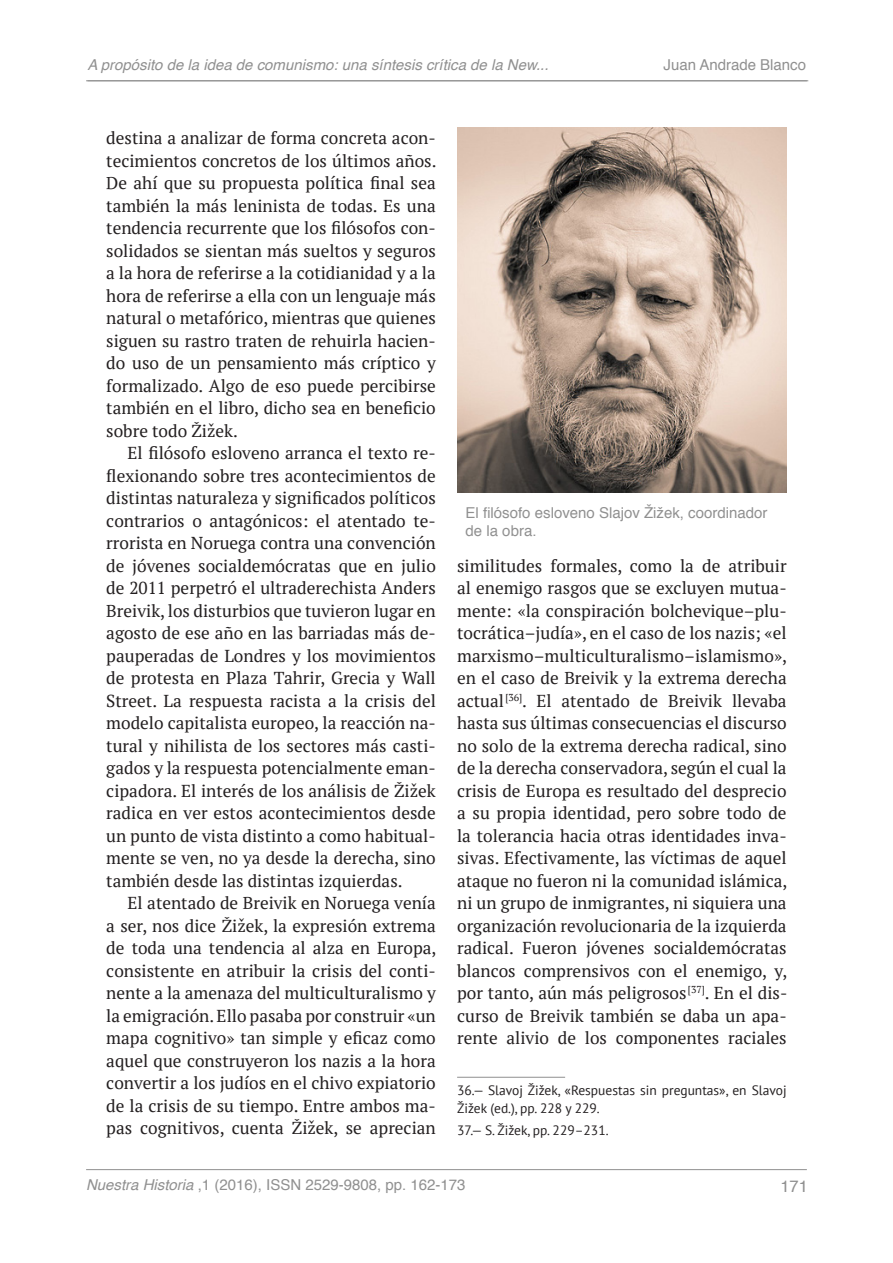
<style>
.page{position:relative;width:893px;height:1263px;background:#fff}
.page>*{position:absolute;margin:0;border:0;box-sizing:border-box;transform-origin:0 0}
.Texto_artículos{font:17.25px/22.5px "PT Serif";color:#231f20;text-align:justify}
.t1{font:16.5px "Helvetica";color:#909090}
.Pies_de_foto{font:15px/18px "Helvetica";color:#909090}
.t2{font:italic 15px "Helvetica";color:#909090}
.Notas_al_pie{font:13.5px/18px "PT Sans";color:#231f20}
.s1{font-style:italic}
</style>
<div class="page">
<hr style="left:86px;top:81px;width:721px;height:1px;background:#909090">
<hr style="left:86px;top:1169px;width:721px;height:1px;background:#909090">
<hr style="left:88px;top:81px;width:720px;height:1px;background:#909090">
<hr style="left:457px;top:1077px;width:108px;height:1px;background:#909090">
<img style="left:457px;top:128px;width:330px;height:364px">
<p class="t2" style="left:88px;top:53px;width:463px">A propósito de la idea de comunismo: una síntesis crítica de la New...</p>
<p class="Pies_de_foto" style="left:663px;top:56px;width:144px">Juan Andrade Blanco</p>
<p class="Texto_artículos" style="left:106px;top:126px;width:332px">destina a analizar de forma concreta acon&shy;tecimientos concretos de los últimos años.<br>De ahí que su propuesta política final sea también la más leninista de todas. Es una tendencia recurrente que los filósofos con&shy;solidados se sientan más sueltos y seguros a la hora de referirse a la cotidianidad y a la hora de referirse a ella con un lenguaje más natural o metafórico, mientras que quienes siguen su rastro traten de rehuirla hacien&shy;do uso de un pensamiento más críptico y formalizado. Algo de eso puede percibirse también en el libro, dicho sea en beneficio sobre todo Žižek.</p>
<p class="Texto_artículos" style="left:106px;top:441px;width:331px;text-indent:21px">El filósofo esloveno arranca el texto re&shy;flexionando sobre tres acontecimientos de distintas naturaleza y significados políticos contrarios o antagónicos: el atentado te&shy;rrorista en Noruega contra una convención de jóvenes socialdemócratas que en julio de 2011 perpetró el ultraderechista Anders Breivik, los disturbios que tuvieron lugar en agosto de ese año en las barriadas más de&shy;pauperadas de Londres y los movimientos de protesta en Plaza Tahrir, Grecia y Wall Street. La respuesta racista a la crisis del modelo capitalista europeo, la reacción na&shy;tural y nihilista de los sectores más casti&shy;gados y la respuesta potencialmente eman&shy;cipadora. El interés de los análisis de Žižek radica en ver estos acontecimientos desde un punto de vista distinto a como habitual&shy;mente se ven, no ya desde la derecha, sino también desde las distintas izquierdas.</p>
<p class="Texto_artículos" style="left:106px;top:891px;width:332px;text-indent:21px">El atentado de Breivik en Noruega venía a ser, nos dice Žižek, la expresión extrema de toda una tendencia al alza en Europa, consistente en atribuir la crisis del conti&shy;nente a la amenaza del multiculturalismo y la emigración. Ello pasaba por construir «un mapa cognitivo» tan simple y eficaz como aquel que construyeron los nazis a la hora convertir a los judíos en el chivo expiatorio de la crisis de su tiempo. Entre ambos ma&shy;pas cognitivos, cuenta Žižek, se aprecian</p>
<p class="Pies_de_foto" style="left:466px;top:505px;width:303px">El filósofo esloveno Slajov Žižek, coordinador de la obra.</p>
<p class="Texto_artículos" style="left:457px;top:554px;width:332px">similitudes formales, como la de atribuir al enemigo rasgos que se excluyen mutua&shy;mente: «la conspiración bolchevique–plu&shy;tocrática–judía», en el caso de los nazis; «el marxismo–multiculturalismo–islamismo», en el caso de Breivik y la extrema derecha actual<sup>[36]</sup>. El atentado de Breivik llevaba hasta sus últimas consecuencias el discurso no solo de la extrema derecha radical, sino de la derecha conservadora, según el cual la crisis de Europa es resultado del desprecio a su propia identidad, pero sobre todo de la tolerancia hacia otras identidades inva&shy;sivas. Efectivamente, las víctimas de aquel ataque no fueron ni la comunidad islámica, ni un grupo de inmigrantes, ni siquiera una organización revolucionaria de la izquierda radical. Fueron jóvenes socialdemócratas blancos comprensivos con el enemigo, y, por tanto, aún más peligrosos<sup>[37]</sup>. En el dis&shy;curso de Breivik también se daba un apa&shy;rente alivio de los componentes raciales</p>
<p class="Notas_al_pie" style="left:457px;top:1081px;width:331px">36.— Slavoj Žižek, «Respuestas sin preguntas», en Slavoj<br>Žižek (ed.), pp. 228 y 229.</p>
<p class="Notas_al_pie" style="left:457px;top:1121px;width:153px">37.— S. Žižek, pp. 229–231.</p>
<p class="Pies_de_foto" style="left:86px;top:1176px;width:381px"><span class="s1">Nuestra Historia</span> ,1 (2016), ISSN 2529-9808, pp. 162-173</p>
<p class="t1" style="left:780px;top:1174px;width:29px">171</p>
</div>
